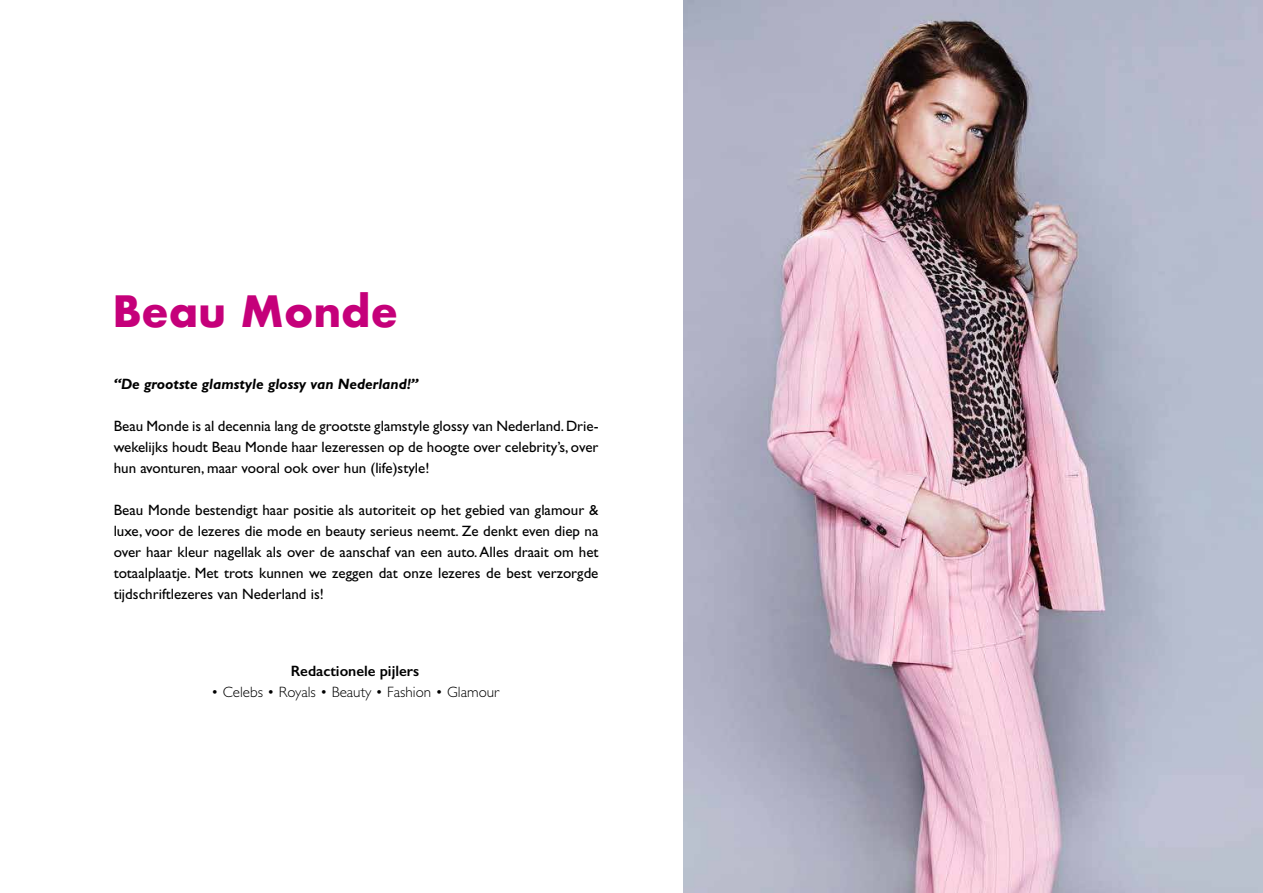
<style>
.page{position:relative;width:1263px;height:893px;background:#fff}
.page>*{position:absolute;margin:0;border:0;box-sizing:border-box;transform-origin:0 0}
.t1{font:700 42px "Futura";color:#c5007a}
.t2{font:15px/21px "Gill Sans";color:#000;text-align:justify}
.t3{font:italic 700 15px "Gill Sans";color:#000}
.t4{font:300 15px "Gill Sans";color:#000}
.t5{font:600 15px "Gill Sans";color:#000}
</style>
<div class="page">
<img style="left:684px;top:0;width:579px;height:893px">
<h1 class="t1" style="left:112px;top:281px;width:287px">Beau Monde</h1>
<p class="t3" style="left:114px;top:376px;width:306px">“De grootste glamstyle glossy van Nederland!”</p>
<p class="t2" style="left:114px;top:416px;width:486px">Beau Monde is al decennia lang de grootste glamstyle glossy van Nederland. Drie&shy;wekelijks houdt Beau Monde haar lezeressen op de hoogte over celebrity’s, over hun avonturen, maar vooral ook over hun (life)style!</p>
<p class="t2" style="left:114px;top:500px;width:486px">Beau Monde bestendigt haar positie als autoriteit op het gebied van glamour &amp; luxe, voor de lezeres die mode en beauty serieus neemt. Ze denkt even diep na over haar kleur nagellak als over de aanschaf van een auto. Alles draait om het totaalplaatje. Met trots kunnen we zeggen dat onze lezeres de best verzorgde tijdschriftlezeres van Nederland is!</p>
<p class="t5" style="left:291px;top:662px;width:130px">Redactionele pijlers</p>
<p class="t4" style="left:211px;top:684px;width:290px">• Celebs • Royals • Beauty • Fashion • Glamour</p>
</div>
